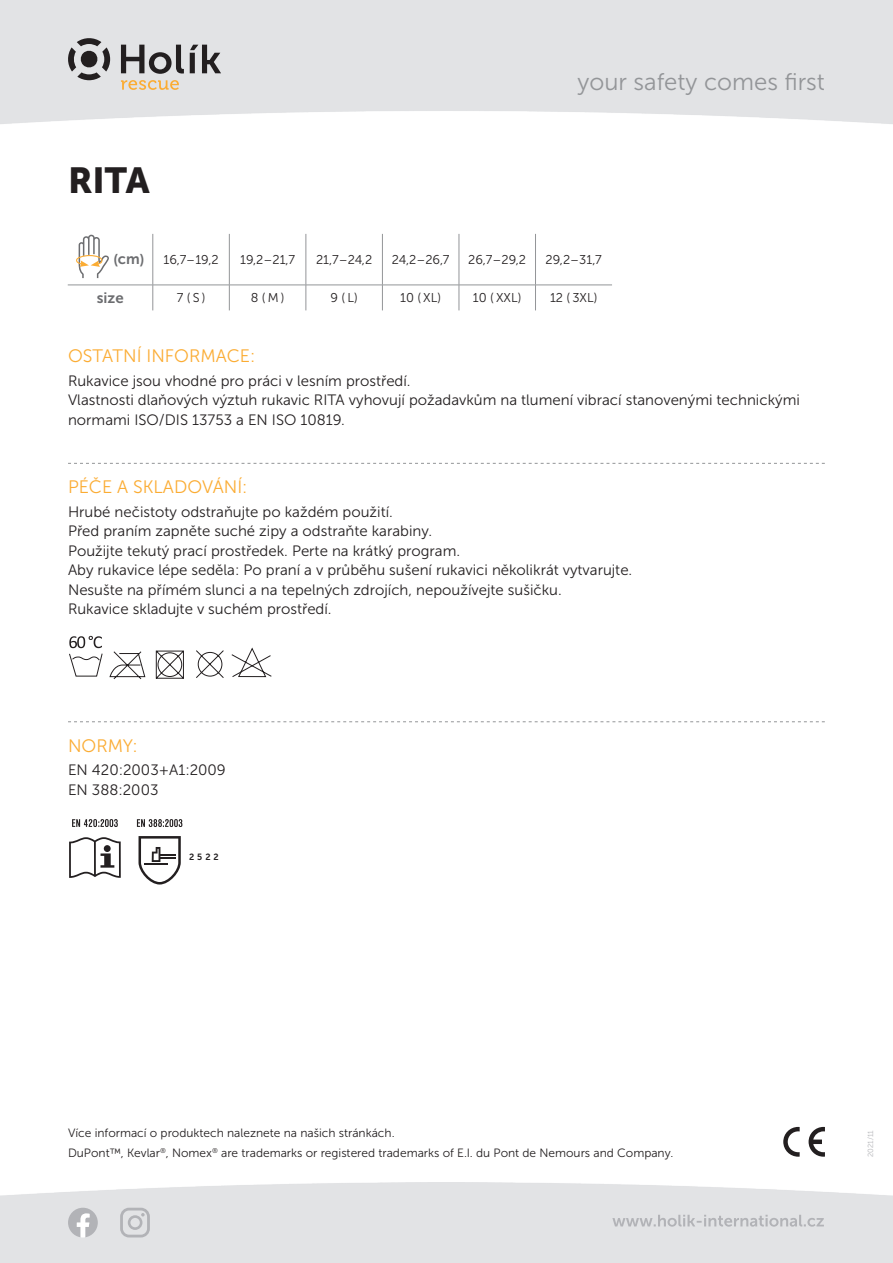
<style>
.page{position:relative;width:893px;height:1263px;background:#fff}
.page>*{position:absolute;margin:0;border:0;box-sizing:border-box;transform-origin:0 0}
.RODINA_HESDLINE_2__s{font:36px "Museo Sans 900";color:#231f20}
.t1{font:24px "Museo Sans 300";color:#939598}
.Nadpisek{font:18px "Museo Sans 300";color:#fbac33}
.Texty_2__strana{font:15px/19.5px "Museo Sans 300";color:#231f20}
.Tabulka_Prvni_sloupe{font:15px "Museo Sans 700";color:#6c6d70}
.Tabulka_Stred{font:12.75px "Museo Sans 300";color:#231f20}
.Vice_info_na_webu{font:12px "Museo Sans 300";color:#231f20}
.Rukavice_Norma_Pikto{font:9px "Museo Sans 700";color:#231f20}
.t2{font:7.5px "Museo Sans 300";color:#b2b3b7}
</style>
<div class="page">
<svg style="left:121px;top:45px;width:63px;height:29px;background:#919092"></svg>
<svg style="left:190px;top:45px;width:31px;height:28px"></svg>
<svg style="left:68px;top:38px;width:42px;height:42px;background:#959495"></svg>
<svg style="left:121px;top:80px;width:58px;height:10px"></svg>
<hr style="left:153px;top:234px;width:1px;height:51px;background:#939598">
<hr style="left:229px;top:234px;width:1px;height:51px;background:#939598">
<hr style="left:306px;top:234px;width:1px;height:51px;background:#939598">
<hr style="left:382px;top:234px;width:1px;height:51px;background:#939598">
<hr style="left:459px;top:234px;width:1px;height:51px;background:#939598">
<hr style="left:535px;top:234px;width:1px;height:51px;background:#939598">
<hr style="left:68px;top:285px;width:85px;height:1px;background:#939598">
<hr style="left:153px;top:285px;width:76px;height:1px;background:#939598">
<svg style="left:153px;top:285px;width:1px;height:25px"></svg>
<hr style="left:229px;top:285px;width:77px;height:1px;background:#939598">
<svg style="left:229px;top:285px;width:1px;height:25px"></svg>
<hr style="left:306px;top:285px;width:76px;height:1px;background:#939598">
<svg style="left:306px;top:285px;width:1px;height:25px"></svg>
<hr style="left:382px;top:285px;width:77px;height:1px;background:#939598">
<svg style="left:382px;top:285px;width:1px;height:25px"></svg>
<hr style="left:459px;top:285px;width:76px;height:1px;background:#939598">
<svg style="left:459px;top:285px;width:1px;height:25px"></svg>
<hr style="left:535px;top:285px;width:77px;height:1px;background:#939598">
<svg style="left:535px;top:286px;width:1px;height:24px"></svg>
<svg style="left:76px;top:235px;width:33px;height:43px"></svg>
<svg style="left:783px;top:1127px;width:17px;height:30px"></svg>
<svg style="left:809px;top:1127px;width:16px;height:30px"></svg>
<svg style="left:68px;top:1208px;width:30px;height:29px"></svg>
<svg style="left:120px;top:1208px;width:30px;height:29px"></svg>
<svg style="left:612px;top:1215px;width:212px;height:12px;background:#d1d2d4"></svg>
<svg style="left:68px;top:463px;width:757px;height:1px"></svg>
<svg style="left:68px;top:721px;width:757px;height:1px"></svg>
<svg style="left:69px;top:636px;width:203px;height:43px"></svg>
<svg style="left:72px;top:819px;width:46px;height:8px"></svg>
<svg style="left:69px;top:837px;width:52px;height:41px"></svg>
<div style="left:104px;top:845px;width:7px;height:7px;background:#231f20;border-radius:50%"></div>
<svg style="left:137px;top:819px;width:45px;height:8px"></svg>
<svg style="left:138px;top:836px;width:43px;height:48px"></svg>
<p class="RODINA_HESDLINE_2__s" style="left:68px;top:160px;width:83px">RITA</p>
<h2 class="t1" style="left:578px;top:69px;width:249px">your safety comes first</h2>
<p class="Tabulka_Prvni_sloupe" style="left:113px;top:251px;width:33px">(cm)</p>
<p class="Tabulka_Stred" style="left:163px;top:253px;width:57px">16,7–19,2</p>
<p class="Tabulka_Stred" style="left:240px;top:253px;width:57px">19,2–21,7</p>
<p class="Tabulka_Stred" style="left:316px;top:253px;width:58px">21,7–24,2</p>
<p class="Tabulka_Stred" style="left:392px;top:253px;width:59px">24,2–26,7</p>
<p class="Tabulka_Stred" style="left:468px;top:253px;width:59px">26,7–29,2</p>
<p class="Tabulka_Stred" style="left:546px;top:253px;width:58px">29,2–31,7</p>
<p class="Tabulka_Prvni_sloupe" style="left:97px;top:290px;width:28px">size</p>
<p class="Tabulka_Stred" style="left:177px;top:291px;width:30px">7 (S)</p>
<p class="Tabulka_Stred" style="left:251px;top:291px;width:35px">8 (M)</p>
<p class="Tabulka_Stred" style="left:330px;top:291px;width:29px">9 (L )</p>
<p class="Tabulka_Stred" style="left:400px;top:291px;width:43px">10 ( XL )</p>
<p class="Tabulka_Stred" style="left:473px;top:291px;width:50px">10 ( XXL )</p>
<p class="Tabulka_Stred" style="left:550px;top:291px;width:49px">12 ( 3XL )</p>
<p class="Nadpisek" style="left:68px;top:346px;width:189px">OSTATNÍ INFORMACE:</p>
<p class="Texty_2__strana" style="left:68px;top:371px;width:344px">Rukavice jsou vhodné pro práci v lesním prostředí.</p>
<p class="Texty_2__strana" style="left:68px;top:391px;width:733px">Vlastnosti dlaňových výztuh rukavic RITA vyhovují požadavkům na tlumení vibrací stanovenými technickými normami ISO/DIS 13753 a EN ISO 10819.</p>
<p class="Nadpisek" style="left:68px;top:477px;width:181px">PÉČE A SKLADOVÁNÍ:</p>
<p class="Texty_2__strana" style="left:68px;top:502px;width:326px">Hrubé nečistoty odstraňujte po každém použití.</p>
<p class="Texty_2__strana" style="left:68px;top:521px;width:366px">Před praním zapněte suché zipy a odstraňte karabiny.</p>
<p class="Texty_2__strana" style="left:68px;top:541px;width:394px">Použijte tekutý prací prostředek. Perte na krátký program.</p>
<p class="Texty_2__strana" style="left:68px;top:560px;width:566px">Aby rukavice lépe seděla: Po praní a v průběhu sušení rukavici několikrát vytvarujte.</p>
<p class="Texty_2__strana" style="left:68px;top:580px;width:495px">Nesušte na přímém slunci a na tepelných zdrojích, nepoužívejte sušičku.</p>
<p class="Texty_2__strana" style="left:68px;top:599px;width:265px">Rukavice skladujte v suchém prostředí.</p>
<p class="Nadpisek" style="left:68px;top:736px;width:71px">NORMY:</p>
<p class="Texty_2__strana" style="left:68px;top:760px;width:159px">EN 420:2003+A1:2009</p>
<p class="Texty_2__strana" style="left:68px;top:780px;width:92px">EN 388:2003</p>
<p class="Rukavice_Norma_Pikto" style="left:189px;top:852px;width:31px">2522</p>
<p class="Vice_info_na_webu" style="left:68px;top:1126px;width:328px">Více informací o produktech naleznete na našich stránkách.</p>
<p class="Vice_info_na_webu" style="left:68px;top:1146px;width:607px">DuPont™, Kevlar<sup>®</sup>, Nomex<sup>®</sup> are trademarks or registered trademarks of E.I. du Pont de Nemours and Company.</p>
<p class="t2" style="left:866px;top:1157px;width:28px;rotate:-90deg">2021/11</p>
</div>
